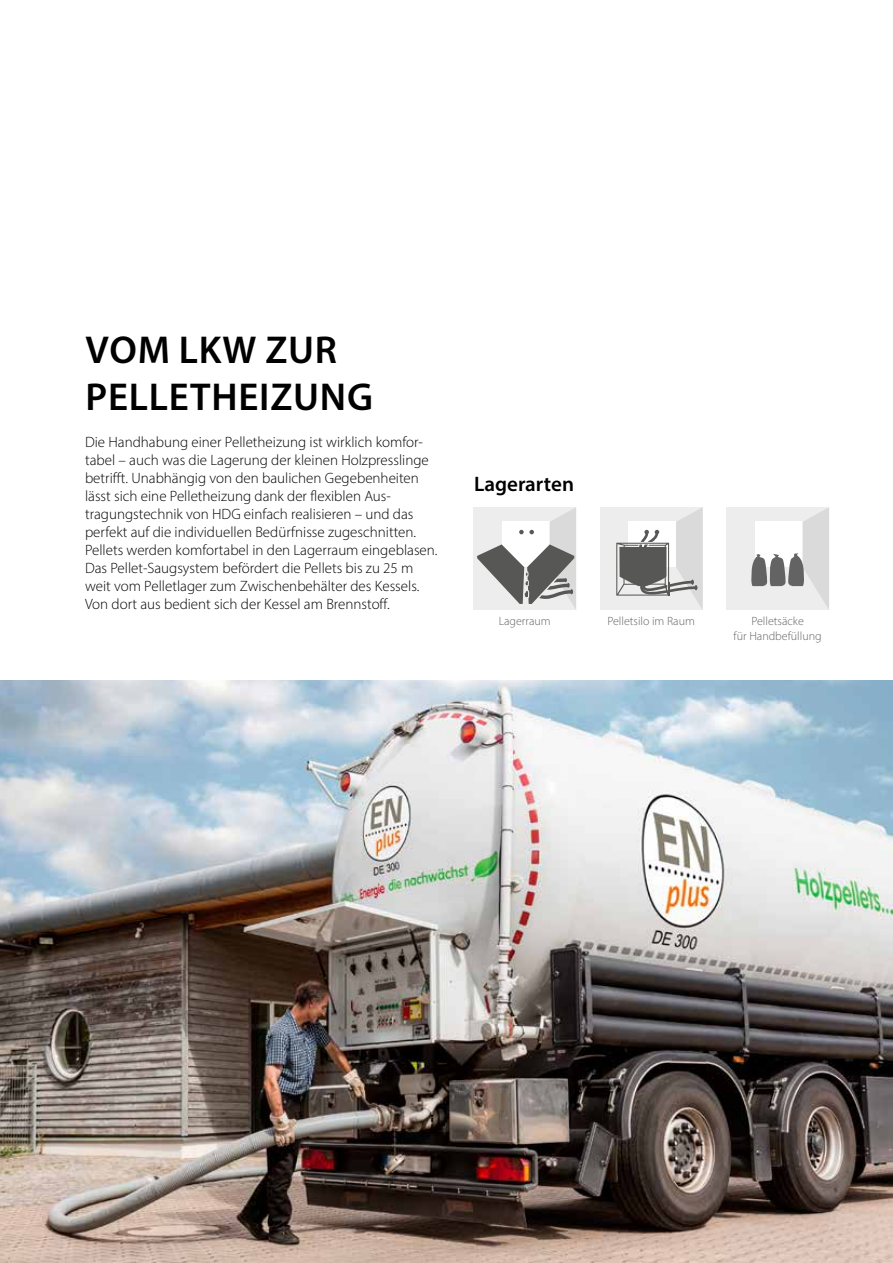
<style>
.page{position:relative;width:893px;height:1263px;background:#fff}
.page>*{position:absolute;margin:0;border:0;box-sizing:border-box;transform-origin:0 0}
.t1{font:600 39px/46.8px "Myriad Pro";letter-spacing:.02em;color:#000}
.t2{font:600 21px "Myriad Pro";color:#000}
.t3{font:300 15px/18px "Myriad Pro";color:#000}
.t4{font:300 12px/14.4px "Myriad Pro";color:#646363;text-align:center}
</style>
<div class="page">
<div style="left:473px;top:507px;width:103px;height:103px;background:#ededed"></div>
<svg style="left:477px;top:508px;width:99px;height:101px"></svg>
<div style="left:600px;top:507px;width:103px;height:103px;background:#ededed"></div>
<svg style="left:616px;top:508px;width:87px;height:101px"></svg>
<div style="left:726px;top:507px;width:103px;height:103px;background:#ededed"></div>
<svg style="left:751px;top:508px;width:78px;height:101px"></svg>
<img style="left:0;top:680px;width:893px;height:583px">
<h1 class="t1" style="left:85px;top:325px;width:289px">VOM LKW ZUR<br>PELLETHEIZUNG</h1>
<p class="t3" style="left:85px;top:432px;width:354px">Die Handhabung einer Pelletheizung ist wirklich komfor&shy;tabel – auch was die Lagerung der kleinen Holzpresslinge betrifft. Unabhängig von den baulichen Gegebenheiten lässt sich eine Pelletheizung dank der flexiblen Aus&shy;tragungstechnik von HDG einfach realisieren – und das perfekt auf die individuellen Bedürfnisse zugeschnitten.<br>Pellets werden komfortabel in den Lagerraum eingeblasen.<br>Das Pellet-Saugsystem befördert die Pellets bis zu 25 m weit vom Pelletlager zum Zwischenbehälter des Kessels.<br>Von dort aus bedient sich der Kessel am Brennstoff.</p>
<h2 class="t2" style="left:474px;top:471px;width:101px">Lagerarten</h2>
<p class="t4" style="left:499px;top:614px;width:53px">Lagerraum</p>
<p class="t4" style="left:607px;top:614px;width:89px">Pelletsilo im Raum</p>
<p class="t4" style="left:734px;top:614px;width:90px">Pelletsäcke<br>für Handbefüllung</p>
</div>
